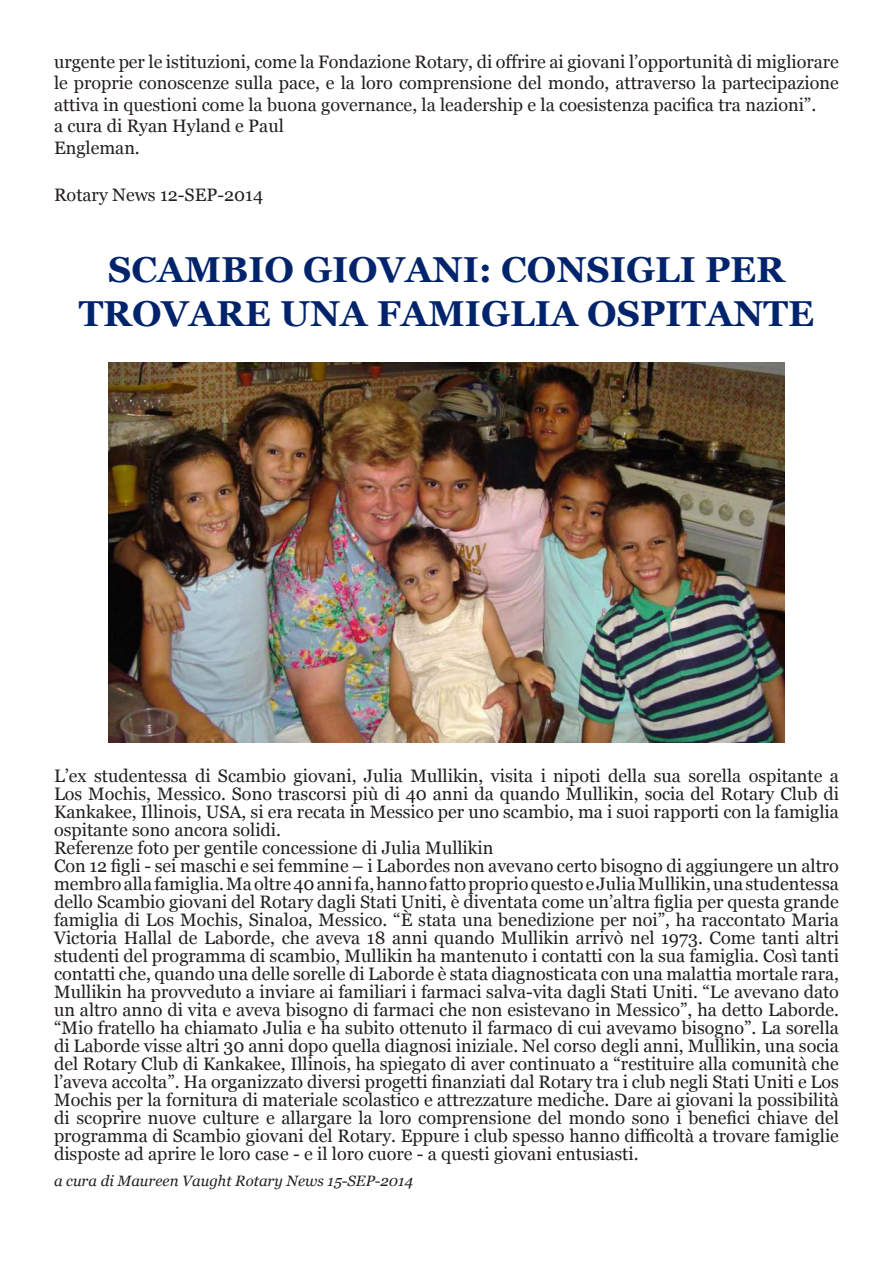
<style>
.page{position:relative;width:893px;height:1263px;background:#fff}
.page>*{position:absolute;margin:0;border:0;box-sizing:border-box;transform-origin:0 0}
.Titolo_1{font:700 36px/43.2px "Georgia";color:#00246c;text-align:center}
.Normale{font:18px/18px "Georgia";color:#231f20;text-align:justify}
.Normale__Web{font:18px "Georgia";color:#231f20}
.Normale__Web-2{font:italic 15px "Georgia";color:#231f20}
</style>
<div class="page">
<img style="left:109px;top:362px;width:675px;height:380px">
<p class="Normale" style="left:54px;top:50px;width:786px;line-height:21.6px">urgente per le istituzioni, come la Fondazione Rotary, di offrire ai giovani l’opportunità di migliorare le proprie conoscenze sulla pace, e la loro comprensione del mondo, attraverso la partecipazione attiva in questioni come la buona governance, la leadership e la coesistenza pacifica tra nazioni”.</p>
<p class="Normale" style="left:54px;top:115px;width:231px;line-height:21.6px">a cura di Ryan Hyland e Paul<br>Engleman.</p>
<p class="Normale__Web" style="left:54px;top:182px;width:211px">Rotary News 12-SEP-2014</p>
<p class="Titolo_1" style="left:79px;top:246px;width:737px">SCAMBIO GIOVANI: CONSIGLI PER<br>TROVARE UNA FAMIGLIA OSPITANTE</p>
<p class="Normale" style="left:54px;top:766px;width:786px">L’ex studentessa di Scambio giovani, Julia Mullikin, visita i nipoti della sua sorella ospitante a Los Mochis, Messico. Sono trascorsi più di 40 anni da quando Mullikin, socia del Rotary Club di Kankakee, Illinois, USA, si era recata in Messico per uno scambio, ma i suoi rapporti con la famiglia ospitante sono ancora solidi.</p>
<p class="Normale" style="left:54px;top:838px;width:441px">Referenze foto per gentile concessione di Julia Mullikin</p>
<p class="Normale" style="left:54px;top:856px;width:786px">Con 12 figli - sei maschi e sei femmine – i Labordes non avevano certo bisogno di aggiungere un altro membro alla famiglia. Ma oltre 40 anni fa, hanno fatto proprio questo e Julia Mullikin, una studentessa dello Scambio giovani del Rotary dagli Stati Uniti, è diventata come un’altra figlia per questa grande famiglia di Los Mochis, Sinaloa, Messico. “È stata una benedizione per noi”, ha raccontato Maria Victoria Hallal de Laborde, che aveva 18 anni quando Mullikin arrivò nel 1973. Come tanti altri studenti del programma di scambio, Mullikin ha mantenuto i contatti con la sua famiglia. Così tanti contatti che, quando una delle sorelle di Laborde è stata diagnosticata con una malattia mortale rara, Mullikin ha provveduto a inviare ai familiari i farmaci salva-vita dagli Stati Uniti. “Le avevano dato un altro anno di vita e aveva bisogno di farmaci che non esistevano in Messico”, ha detto Laborde. “Mio fratello ha chiamato Julia e ha subito ottenuto il farmaco di cui avevamo bisogno”. La sorella di Laborde visse altri 30 anni dopo quella diagnosi iniziale. Nel corso degli anni, Mullikin, una socia del Rotary Club di Kankakee, Illinois, ha spiegato di aver continuato a “restituire alla comunità che l’aveva accolta”. Ha organizzato diversi progetti finanziati dal Rotary tra i club negli Stati Uniti e Los Mochis per la fornitura di materiale scolastico e attrezzature mediche. Dare ai giovani la possibilità di scoprire nuove culture e allargare la loro comprensione del mondo sono i benefici chiave del programma di Scambio giovani del Rotary. Eppure i club spesso hanno difficoltà a trovare famiglie disposte ad aprire le loro case - e il loro cuore - a questi giovani entusiasti.</p>
<p class="Normale__Web-2" style="left:54px;top:1170px;width:360px">a cura di Maureen Vaught Rotary News 15-SEP-2014</p>
</div>
